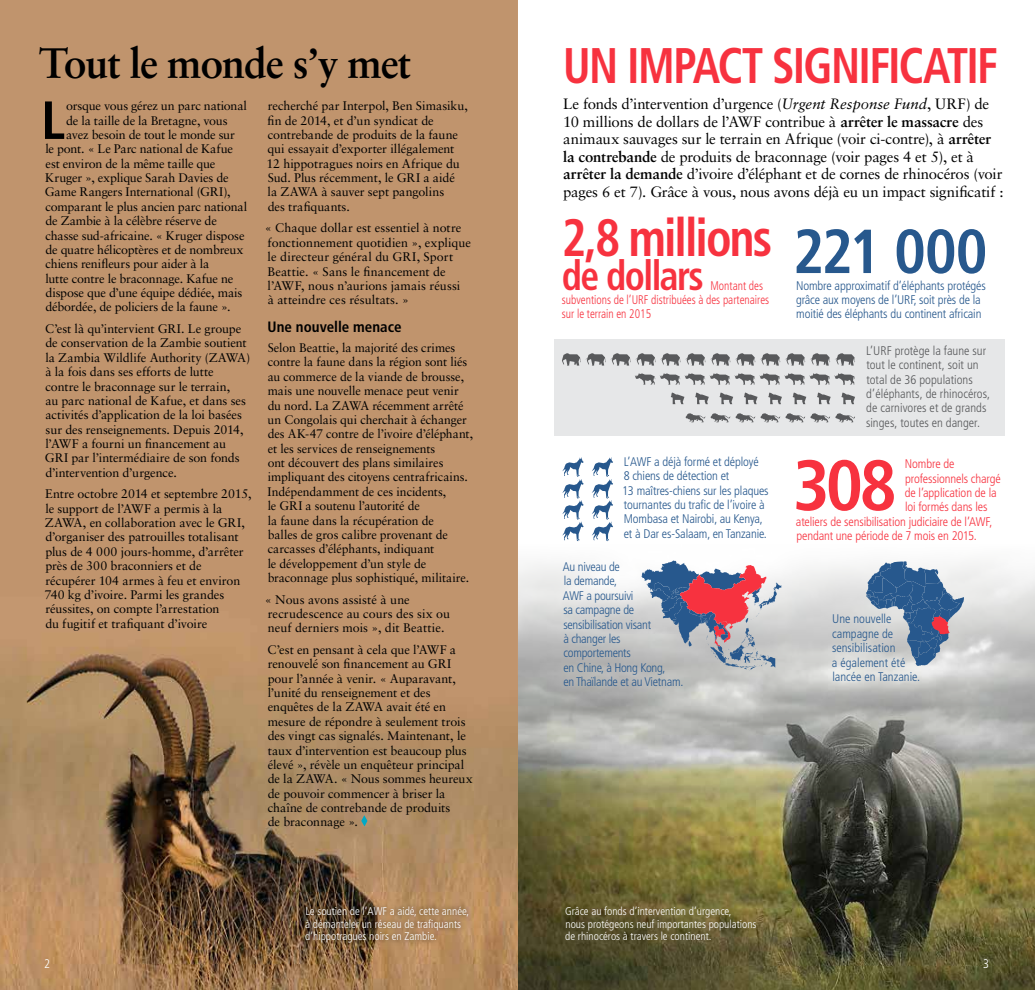
<style>
.page{position:relative;width:1035px;height:990px;background:#fff}
.page>*{position:absolute;margin:0;border:0;box-sizing:border-box;transform-origin:0 0}
.t1{font:700 condensed 71.25px "Frutiger LT Std";color:#f7323f}
.t2{font:700 condensed 62.12px "Frutiger LT Std";letter-spacing:-.03em;color:#27588d}
.t3{font:700 condensed 53.75px "Frutiger LT Std";color:#000}
.t4{font:700 condensed 52.5px "Frutiger LT Std";color:#f7323f;scale:.91 1}
.t5{font:700 condensed 50px "Frutiger LT Std";letter-spacing:-.04em;color:#f7323f;scale:.9 1}
.t6{font:700 42.5px "Sabon";letter-spacing:-.03em;color:#000}
.t7{font:700 condensed 41.25px "Frutiger LT Std";color:#f7323f;scale:.91 1}
.t8{font:15px/17.5px "Sabon";letter-spacing:-.015em;color:#000}
.t9{font:700 condensed 15px "Frutiger LT Std";color:#000}
.t10{font:12.5px/14.4px "Sabon";letter-spacing:-.005em;color:#000}
.t11{font:300 condensed 12.5px/14.4px "Frutiger LT Std";letter-spacing:-.01em;color:#27588d}
.t12{font:300 condensed 12.5px "Frutiger LT Std";letter-spacing:-.005em;color:#f7323f}
.t13{font:300 condensed 12.5px/14.4px "Frutiger LT Std";color:#58595b}
.t14{font:300 condensed 12.5px/14.4px "Frutiger LT Std";letter-spacing:-.005em;color:#f7323f;scale:.91 1}
.t15{font:300 condensed 12.5px "Frutiger LT Std";color:#fff}
.t16{font:300 condensed 11.25px/12.5px "Frutiger LT Std";color:#fff}
.s1{font-style:italic}
.s2{font-weight:700}
</style>
<div class="page">
<img style="left:518px;top:541px;width:517px;height:449px">
<img style="left:0;top:0;width:518px;height:990px">
<svg style="left:361px;top:815px;width:6px;height:11px"></svg>
<div style="left:300px;top:901px;width:174px;height:48px;background:#000;opacity:.66"></div>
<svg style="left:866px;top:561px;width:98px;height:105px;background:#879bb3"></svg>
<svg style="left:641px;top:560px;width:153px;height:110px;background:#b4a1ae"></svg>
<svg style="left:562px;top:457px;width:22px;height:84px"></svg>
<svg style="left:592px;top:457px;width:21px;height:84px"></svg>
<div style="left:554px;top:339px;width:450px;height:97px;background:#e6e7e8"></div>
<svg style="left:744px;top:393px;width:14px;height:11px"></svg>
<svg style="left:720px;top:393px;width:13px;height:11px"></svg>
<svg style="left:695px;top:393px;width:14px;height:11px"></svg>
<svg style="left:671px;top:393px;width:13px;height:11px"></svg>
<svg style="left:768px;top:393px;width:14px;height:11px"></svg>
<svg style="left:793px;top:393px;width:13px;height:11px"></svg>
<svg style="left:817px;top:393px;width:14px;height:11px"></svg>
<svg style="left:841px;top:393px;width:14px;height:11px"></svg>
<svg style="left:685px;top:413px;width:170px;height:9px"></svg>
<svg style="left:635px;top:373px;width:220px;height:12px"></svg>
<svg style="left:562px;top:353px;width:293px;height:13px"></svg>
<h3 class="t6" style="left:39px;top:37px;width:374px">Tout le monde s’y met</h3>
<h3 class="t3" style="left:41px;top:88px;width:21px">L</h3>
<p class="t10" style="left:66px;top:99px;width:182px">orsque vous gérez un parc national</p>
<p class="t10" style="left:266px;top:99px;width:203px">recherché par Interpol, Ben Simasiku, fin de 2014, et d’un syndicat de contrebande de produits de la faune qui essayait d’exporter illégalement<br>12 hippotragues noirs en Afrique du<br>Sud. Plus récemment, le GRI a aidé<br>la ZAWA à sauver sept pangolins<br>des trafiquants.</p>
<p class="t10" style="left:265px;top:221px;width:208px">« Chaque dollar est essentiel à notre fonctionnement quotidien », explique le directeur général du GRI, Sport Beattie. « Sans le financement de l’AWF, nous n’aurions jamais réussi<br>à atteindre ces résultats. »</p>
<p class="t9" style="left:268px;top:318px;width:135px">Une nouvelle menace</p>
<p class="t10" style="left:268px;top:340px;width:207px">Selon Beattie, la majorité des crimes contre la faune dans la région sont liés au commerce de la viande de brousse, mais une nouvelle menace peut venir du nord. La ZAWA récemment arrêté un Congolais qui cherchait à échanger des AK-47 contre de l’ivoire d’éléphant, et les services de renseignements<br>ont découvert des plans similaires impliquant des citoyens centrafricains.<br>Indépendamment de ces incidents,<br>le GRI a soutenu l’autorité de<br>la faune dans la récupération de<br>balles de gros calibre provenant de carcasses d’éléphants, indiquant<br>le développement d’un style de braconnage plus sophistiqué, militaire.</p>
<p class="t10" style="left:265px;top:592px;width:187px">« Nous avons assisté à une recrudescence au cours des six ou neuf derniers mois », dit Beattie.</p>
<p class="t10" style="left:267px;top:642px;width:207px">C’est en pensant à cela que l’AWF a renouvelé son financement au GRI pour l’année à venir. « Auparavant, l’unité du renseignement et des enquêtes de la ZAWA avait été en mesure de répondre à seulement trois des vingt cas signalés. Maintenant, le taux d’intervention est beaucoup plus élevé », révèle un enquêteur principal de la ZAWA. « Nous sommes heureux de pouvoir commencer à briser la chaîne de contrebande de produits<br>de braconnage ».</p>
<p class="t10" style="left:66px;top:113px;width:163px">de la taille de la Bretagne, vous</p>
<p class="t10" style="left:66px;top:127px;width:170px">avez besoin de tout le monde sur</p>
<p class="t10" style="left:45px;top:142px;width:189px">le pont. « Le Parc national de Kafue</p>
<p class="t10" style="left:46px;top:156px;width:171px">est environ de la même taille que</p>
<p class="t10" style="left:45px;top:170px;width:185px">Kruger », explique Sarah Davies de</p>
<p class="t10" style="left:45px;top:185px;width:187px">Game Rangers International (GRI),</p>
<p class="t10" style="left:45px;top:199px;width:203px">comparant le plus ancien parc national</p>
<p class="t10" style="left:45px;top:214px;width:173px">de Zambie à la célèbre réserve de</p>
<p class="t10" style="left:45px;top:228px;width:201px">chasse sud-africaine. « Kruger dispose</p>
<p class="t10" style="left:45px;top:242px;width:200px">de quatre hélicoptères et de nombreux</p>
<p class="t10" style="left:45px;top:257px;width:165px">chiens renifleurs pour aider à la</p>
<p class="t10" style="left:45px;top:271px;width:189px">lutte contre le braconnage. Kafue ne</p>
<p class="t10" style="left:45px;top:285px;width:199px">dispose que d’une équipe dédiée, mais</p>
<p class="t10" style="left:45px;top:300px;width:187px">débordée, de policiers de la faune ».</p>
<p class="t10" style="left:45px;top:321px;width:207px">C’est là qu’intervient GRI. Le groupe de conservation de la Zambie soutient la Zambia Wildlife Authority (ZAWA) à la fois dans ses efforts de lutte<br>contre le braconnage sur le terrain,<br>au parc national de Kafue, et dans ses activités d’application de la loi basées sur des renseignements. Depuis 2014, l’AWF a fourni un financement au GRI par l’intermédiaire de son fonds d’intervention d’urgence.</p>
<p class="t10" style="left:45px;top:487px;width:209px">Entre octobre 2014 et septembre 2015, le support de l’AWF a permis à la ZAWA, en collaboration avec le GRI, d’organiser des patrouilles totalisant plus de 4 000 jours-homme, d’arrêter près de 300 braconniers et de récupérer 104 armes à feu et environ 740 kg d’ivoire. Parmi les grandes réussites, on compte l’arrestation<br>du fugitif et trafiquant d’ivoire</p>
<h3 class="t5" style="left:563px;top:36px;width:485px">Un impact significatif</h3>
<p class="t8" style="left:563px;top:95px;width:442px">Le fonds d’intervention d’urgence (<span class="s1">Urgent Response Fund</span>, URF) de 10 millions de dollars de l’AWF contribue à <span class="s2">arrêter le massacre</span> des animaux sauvages sur le terrain en Afrique (voir ci-contre), à <span class="s2">arrêter la contrebande</span> de produits de braconnage (voir pages 4 et 5), et à <span class="s2">arrêter la demande</span> d’ivoire d’éléphant et de cornes de rhinocéros (voir pages 6 et 7). Grâce à vous, nous avons déjà eu un impact significatif :</p>
<h3 class="t4" style="left:562px;top:207px;width:233px">2,8 millions</h3>
<h3 class="t7" style="left:562px;top:251px;width:157px">de dollars</h3>
<p class="t14" style="left:562px;top:278px;width:229px;text-indent:149px">Montant des subventions de l’URF distribuées à des partenaires sur le terrain en 2015</p>
<p class="t11" style="left:622px;top:454px;width:148px">L’AWF a déjà formé et déployé<br>8 chiens de détection et<br>13 maîtres-chiens sur les plaques tournantes du trafic de l’ivoire à<br>Mombasa et Nairobi, au Kenya, et à Dar es-Salaam, en Tanzanie.</p>
<p class="t11" style="left:563px;top:560px;width:122px">Au niveau de<br>la demande,<br>AWF a poursuivi<br>sa campagne de sensibilisation visant<br>à changer les comportements<br>en Chine, à Hong Kong,<br>en Thaïlande et au Vietnam.</p>
<h2 class="t2" style="left:793px;top:215px;width:196px">221 000</h2>
<p class="t11" style="left:796px;top:278px;width:191px">Nombre approximatif d’éléphants protégés grâce aux moyens de l’URF, soit près de la moitié des éléphants du continent africain</p>
<p class="t13" style="left:866px;top:344px;width:126px">L’URF protège la faune sur tout le continent, soit un total de 36 populations d’éléphants, de rhinocéros, de carnivores et de grands singes, toutes en danger.</p>
<p class="t12" style="left:905px;top:457px;width:51px">Nombre de</p>
<p class="t12" style="left:905px;top:471px;width:97px">professionnels chargé</p>
<p class="t12" style="left:905px;top:486px;width:93px">de l’application de la</p>
<p class="t12" style="left:905px;top:500px;width:84px">loi formés dans les</p>
<p class="t12" style="left:796px;top:514px;width:198px">ateliers de sensibilisation judiciaire de l’AWF,</p>
<p class="t12" style="left:796px;top:529px;width:182px">pendant une période de 7 mois en 2015.</p>
<h1 class="t1" style="left:793px;top:443px;width:105px">308</h1>
<p class="t11" style="left:832px;top:612px;width:90px">Une nouvelle campagne de sensibilisation<br>a également été lancée en Tanzanie.</p>
<p class="t16" style="left:305px;top:905px;width:165px">Le soutien de l’AWF a aidé, cette année, à démanteler un réseau de trafiquants d’hippotragues noirs en Zambie.</p>
<p class="t16" style="left:565px;top:905px;width:193px">Grâce au fonds d’intervention d’urgence,<br>nous protégeons neuf importantes populations de rhinocéros à travers le continent.</p>
<p class="t15" style="left:44px;top:956px;width:7px">2</p>
<p class="t15" style="left:983px;top:956px;width:7px">3</p>
</div>
